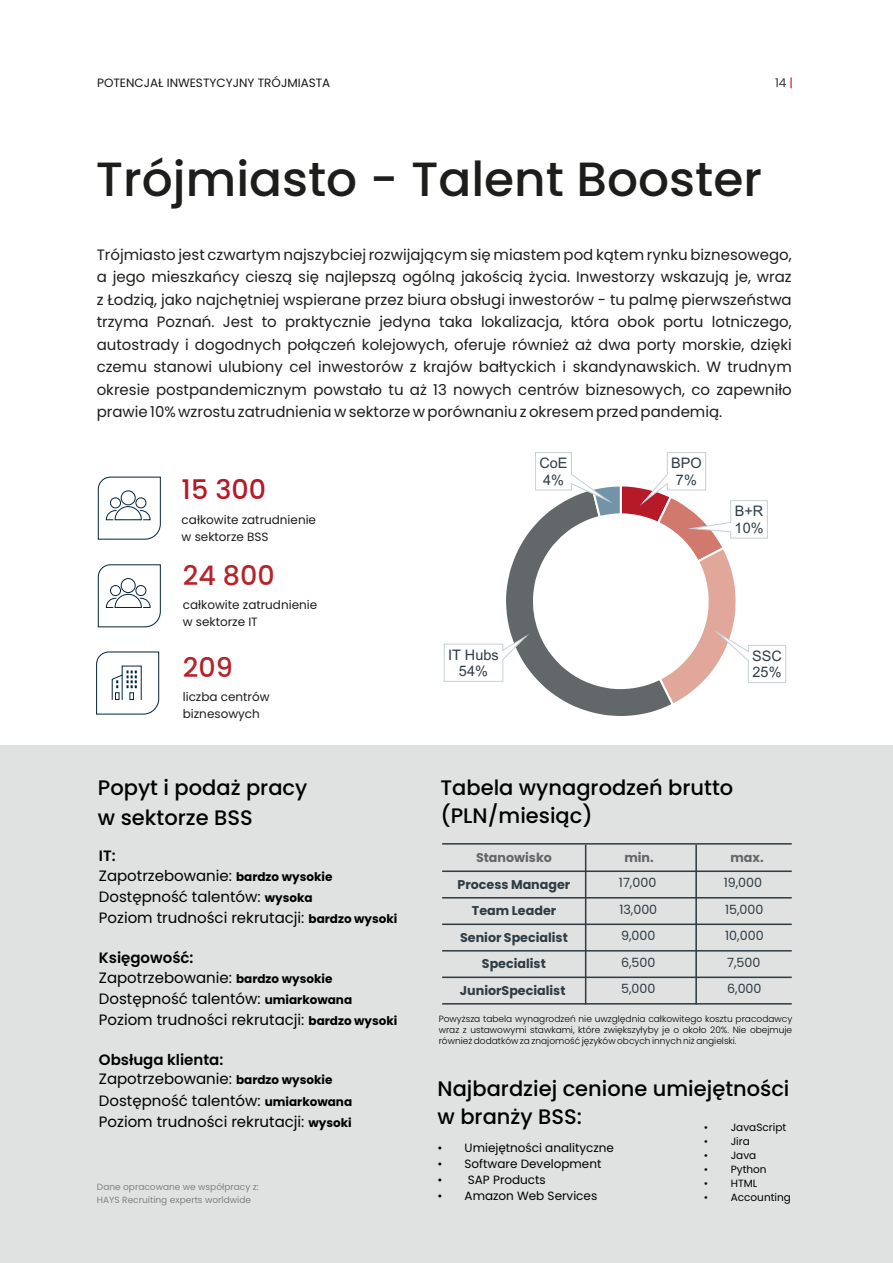
<style>
.page{position:relative;width:893px;height:1263px;background:#fff}
.page>*{position:absolute;margin:0;border:0;box-sizing:border-box;transform-origin:0 0}
.t1{font:500 48px "Poppins";color:#1d1d1b}
.t2{font:500 27px "Poppins";color:#b4242b}
.t3{font:500 27px "Poppins";color:#b61928}
.t4{font:500 21px/28.5px "Poppins";color:#000}
.t5{font:15px/22.5px "Poppins";color:#1d1d1b;text-align:justify}
.t6{font:15px/20.7px "Poppins";color:#000}
.t7{font:14.4px/16.5px "Arial";color:#2e3c44}
.t8{font:700 12.75px "Poppins";color:#2e3c44}
.t9{font:12.75px "Poppins";color:#2e3c44}
.t10{font:700 12.75px "Poppins";color:#626769}
.t11{font:12px/17px "Poppins";color:#1d1d1b}
.t12{font:12px "Poppins";color:#000}
.t13{font:12px "Poppins";color:#151616}
.t14{font:12px "Poppins";color:#333}
.t15{font:10.5px "Poppins";color:#000}
.t16{font:300 9px/11.1px "Poppins";color:#000;text-align:justify}
.t17{font:9px/13px "Poppins";color:#818281}
.s1{color:#b61928}
.s2{font-weight:600}
.s3{font-weight:700;font-size:12px}
</style>
<div class="page">
<div style="left:0;top:745px;width:893px;height:518px;background:#e0e1e1"></div>
<svg style="left:98px;top:564px;width:63px;height:64px"></svg>
<svg style="left:98px;top:476px;width:63px;height:64px"></svg>
<svg style="left:96px;top:651px;width:63px;height:64px"></svg>
<hr style="left:585px;top:845px;width:1px;height:159px;background:#2e3c44">
<hr style="left:695px;top:845px;width:2px;height:159px;background:#2e3c44">
<hr style="left:442px;top:870px;width:350px;height:2px;background:#2e3c44">
<hr style="left:442px;top:897px;width:350px;height:1px;background:#2e3c44">
<hr style="left:442px;top:923px;width:350px;height:2px;background:#2e3c44">
<hr style="left:442px;top:950px;width:350px;height:1px;background:#2e3c44">
<hr style="left:442px;top:976px;width:350px;height:2px;background:#2e3c44">
<hr style="left:442px;top:1003px;width:350px;height:1px;background:#2e3c44">
<hr style="left:442px;top:843px;width:350px;height:1px;background:#2e3c44">
<svg style="left:443px;top:452px;width:344px;height:264px"></svg>
<p class="t13" style="left:97px;top:74px;width:235px">POTENCJAŁ INWESTYCYJNY TRÓJMIASTA</p>
<p class="t14" style="left:775px;top:74px;width:20px">14 <span class="s1">|</span></p>
<h1 class="t1" style="left:96px;top:146px;width:668px">Trójmiasto - Talent Booster</h1>
<p class="t5" style="left:97px;top:243px;width:697px">Trójmiasto jest czwartym najszybciej rozwijającym się miastem pod kątem rynku biznesowego, a jego mieszkańcy cieszą się najlepszą ogólną jakością życia. Inwestorzy wskazują je, wraz z Łodzią, jako najchętniej wspierane przez biura obsługi inwestorów - tu palmę pierwszeństwa trzyma Poznań. Jest to praktycznie jedyna taka lokalizacja, która obok portu lotniczego, autostrady i dogodnych połączeń kolejowych, oferuje również aż dwa porty morskie, dzięki czemu stanowi ulubiony cel inwestorów z krajów bałtyckich i skandynawskich. W trudnym okresie postpandemicznym powstało tu aż 13 nowych centrów biznesowych, co zapewniło prawie 10% wzrostu zatrudnienia w sektorze w porównaniu z okresem przed pandemią.</p>
<h2 class="t3" style="left:182px;top:471px;width:86px">15 300</h2>
<p class="t11" style="left:182px;top:511px;width:136px">całkowite zatrudnienie w sektorze BSS</p>
<h2 class="t2" style="left:183px;top:556px;width:93px">24 800</h2>
<p class="t11" style="left:183px;top:596px;width:136px">całkowite zatrudnienie w sektorze IT</p>
<h2 class="t2" style="left:183px;top:649px;width:52px">209</h2>
<p class="t11" style="left:183px;top:689px;width:88px">liczba centrów biznesowych</p>
<h3 class="t4" style="left:98px;top:773px;width:211px;line-height:29.5px">Popyt i podaż pracy w sektorze BSS</h3>
<p class="t6" style="left:99px;top:845px;width:300px"><span class="s2">IT:<br></span>Zapotrzebowanie: <span class="s3">bardzo wysokie<br></span>Dostępność talentów: <span class="s3">wysoka<br></span>Poziom trudności rekrutacji: <span class="s3">bardzo wysoki</span></p>
<p class="t6" style="left:99px;top:947px;width:300px"><span class="s2">Księgowość:<br></span>Zapotrzebowanie: <span class="s3">bardzo wysokie<br></span>Dostępność talentów: <span class="s3">umiarkowana<br></span>Poziom trudności rekrutacji: <span class="s3">bardzo wysoki</span></p>
<p class="t6" style="left:99px;top:1049px;width:255px"><span class="s2">Obsługa klienta:<br></span>Zapotrzebowanie: <span class="s3">bardzo wysokie<br></span>Dostępność talentów: <span class="s3">umiarkowana<br></span>Poziom trudności rekrutacji: <span class="s3">wysoki</span></p>
<p class="t17" style="left:97px;top:1180px;width:163px">Dane opracowane we współpracy z:<br>HAYS Recruiting experts worldwide</p>
<p class="t7" style="left:539px;top:456px;width:30px">CoE<br>4%</p>
<p class="t7" style="left:448px;top:648px;width:52px;text-align:center">IT Hubs<br>54%</p>
<p class="t7" style="left:671px;top:456px;width:32px;text-align:center">BPO<br>7%</p>
<p class="t7" style="left:735px;top:504px;width:30px">B+R<br>10%</p>
<p class="t7" style="left:752px;top:649px;width:31px">SSC<br>25%</p>
<h3 class="t4" style="left:440px;top:773px;width:294px">Tabela wynagrodzeń brutto (PLN/miesiąc)</h3>
<p class="t10" style="left:476px;top:849px;width:77px">Stanowisko</p>
<p class="t10" style="left:624px;top:849px;width:31px">min.</p>
<p class="t10" style="left:730px;top:849px;width:35px">max.</p>
<p class="t8" style="left:457px;top:875px;width:114px">Process Manager</p>
<p class="t9" style="left:619px;top:874px;width:39px">17,000</p>
<p class="t9" style="left:724px;top:874px;width:40px">19,000</p>
<p class="t8" style="left:472px;top:902px;width:86px">Team Leader</p>
<p class="t9" style="left:619px;top:900px;width:39px">13,000</p>
<p class="t9" style="left:725px;top:900px;width:40px">15,000</p>
<p class="t8" style="left:460px;top:928px;width:109px">Senior Specialist</p>
<p class="t9" style="left:621px;top:927px;width:36px">9,000</p>
<p class="t9" style="left:725px;top:927px;width:40px">10,000</p>
<p class="t8" style="left:482px;top:955px;width:65px">Specialist</p>
<p class="t9" style="left:621px;top:953px;width:36px">6,500</p>
<p class="t9" style="left:727px;top:953px;width:35px">7,500</p>
<p class="t8" style="left:460px;top:981px;width:107px">Junior Specialist</p>
<p class="t9" style="left:621px;top:980px;width:36px">5,000</p>
<p class="t9" style="left:727px;top:980px;width:36px">6,000</p>
<p class="t16" style="left:439px;top:1013px;width:355px">Powyższa tabela wynagrodzeń nie uwzględnia całkowitego kosztu pracodawcy wraz z ustawowymi stawkami, które zwiększyłyby je o około 20%. Nie obejmuje również dodatków za znajomość języków obcych innych niż angielski.</p>
<h3 class="t4" style="left:438px;top:1074px;width:353px">Najbardziej cenione umiejętności w branży BSS:</h3>
<p class="t12" style="left:438px;top:1140px;width:178px">• Umiejętności analityczne</p>
<p class="t12" style="left:438px;top:1155px;width:165px">• Software Development</p>
<p class="t12" style="left:438px;top:1171px;width:110px">• SAP Products</p>
<p class="t12" style="left:438px;top:1187px;width:161px">• Amazon Web Services</p>
<p class="t15" style="left:704px;top:1120px;width:84px">• JavaScript</p>
<p class="t15" style="left:704px;top:1134px;width:48px">• Jira</p>
<p class="t15" style="left:704px;top:1148px;width:54px">• Java</p>
<p class="t15" style="left:704px;top:1162px;width:64px">• Python</p>
<p class="t15" style="left:704px;top:1176px;width:55px">• HTML</p>
<p class="t15" style="left:704px;top:1189px;width:89px">• Accounting</p>
</div>
